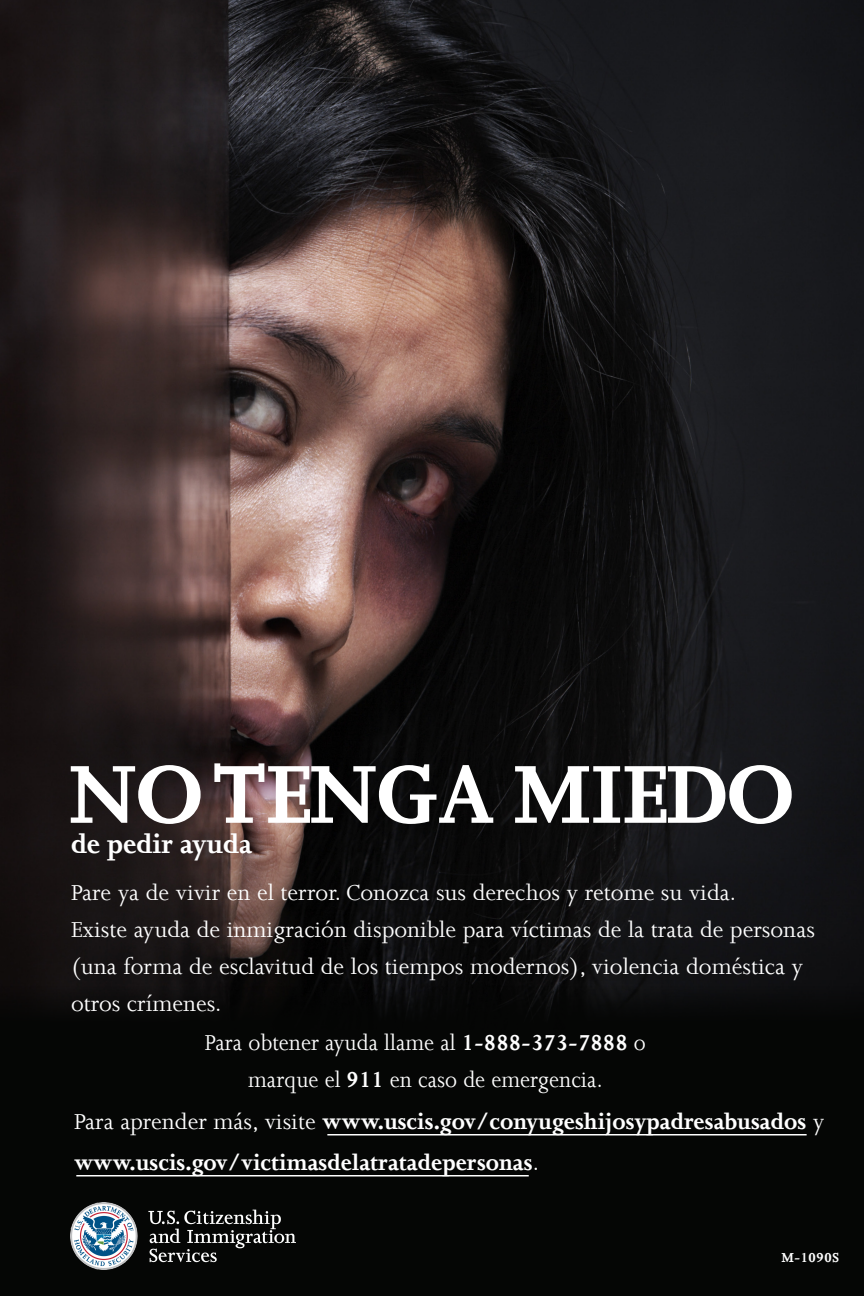
<style>
.page{position:relative;width:864px;height:1296px;background:#fff}
.page>*{position:absolute;margin:0;border:0;box-sizing:border-box;transform-origin:0 0}
.t1{font:700 94.5px "Joanna";letter-spacing:-.02em;color:#fff}
.t2{font:700 30px "Joanna";color:#fff}
.t3{font:25px/37px "Joanna";color:#fff}
.t4{font:700 25px/41.1px "Joanna";color:#fff}
.t5{font:25px "Joanna";color:#fff;scale:.94 1}
.t6{font:700 15px "Joanna";color:#fff}
.s1{font-weight:700}
.s2{font-weight:400}
</style>
<div class="page">
<div style="left:0;top:965px;width:864px;height:331px;background:#050605"></div>
<img style="left:0;top:0;width:864px;height:1010px">
<hr style="left:76px;top:1175px;width:453px;height:1px;background:#fff">
<hr style="left:327px;top:1134px;width:480px;height:1px;background:#fff">
<img style="left:70px;top:1202px;width:225px;height:68px">
<p class="t1" style="left:68px;top:737px;width:728px">NO TENGA MIEDO</p>
<p class="t2" style="left:71px;top:825px;width:183px">de pedir ayuda</p>
<p class="t3" style="left:71px;top:873px;width:667px">Pare ya de vivir en el terror. Conozca sus derechos y retome su vida.</p>
<p class="t3" style="left:71px;top:910px;width:746px">Existe ayuda de inmigración disponible para víctimas de la trata de personas (una forma de esclavitud de los tiempos modernos), violencia doméstica y otros crímenes.</p>
<p class="t5" style="left:205px;top:1027px;width:470px">Para obtener ayuda llame al <span class="s1">1-888-373-7888</span> o</p>
<p class="t5" style="left:248px;top:1064px;width:379px">marque el <span class="s1">911</span> en caso de emergencia.</p>
<p class="t4" style="left:74px;top:1100px;width:752px"><span class="s2">Para aprender más, visite</span> www.uscis.gov/conyugeshijosypadresabusados <span class="s2">y </span>www.uscis.gov/victimasdelatratadepersonas<span class="s2">.</span></p>
<p class="t6" style="left:782px;top:1249px;width:59px">M-1090S</p>
</div>
